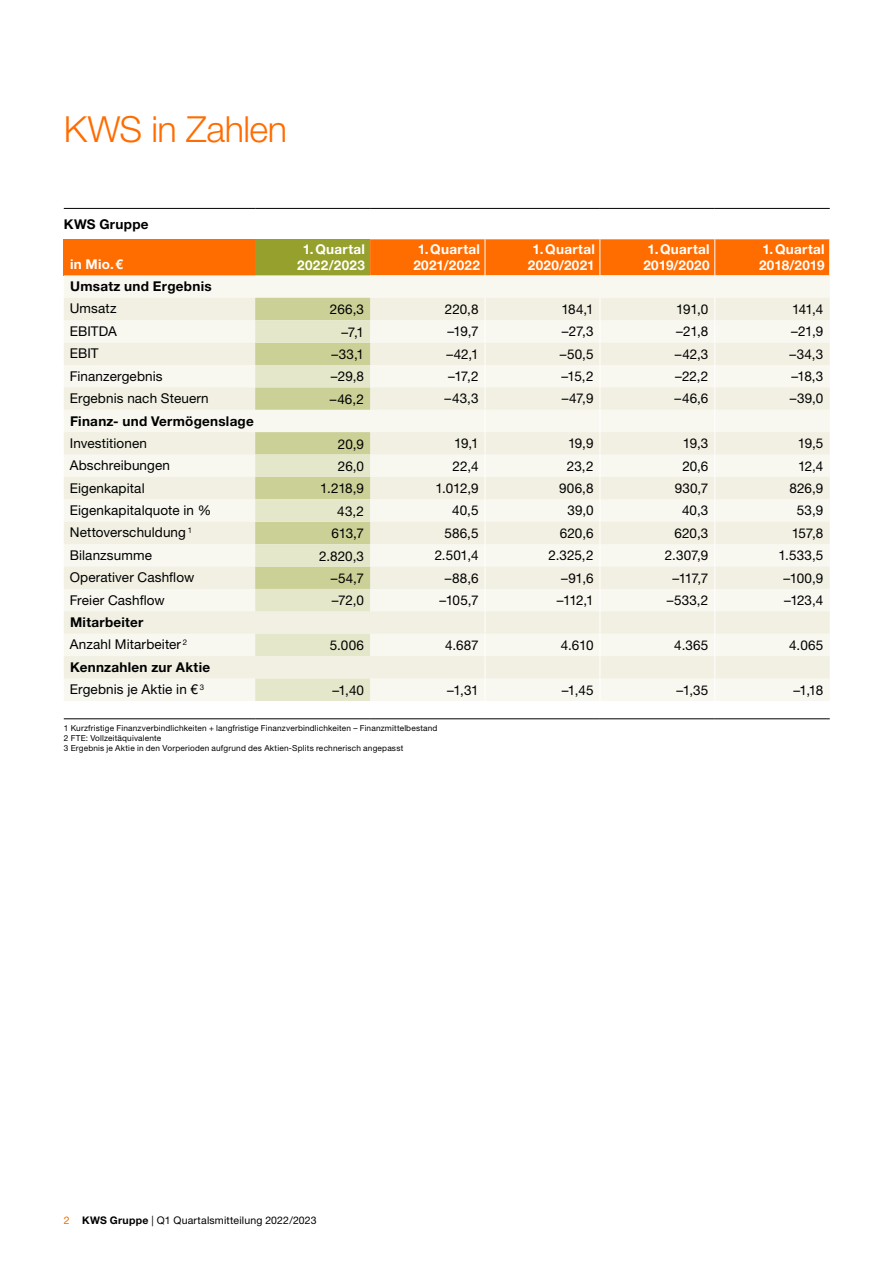
<style>
.page{position:relative;width:893px;height:1263px;background:#fff}
.page>*{position:absolute;margin:0;border:0;box-sizing:border-box;transform-origin:0 0}
.t1{font:300 36px "Helvetica Neue LT Std";letter-spacing:-.015em;color:#ff6c00}
.t2{font:13.5px/22px "Helvetica Neue LT Std";letter-spacing:.01em;color:#000}
.t3{font:700 13.5px/16.2px "Helvetica Neue LT Std";letter-spacing:.02em;color:#fff;text-align:center}
.t4{font:700 13.5px/22px "Helvetica Neue LT Std";letter-spacing:.02em;color:#000}
.t5{font:10.5px "Helvetica Neue LT Std";letter-spacing:.015em;color:#000}
.t6{font:8.25px/9.9px "Helvetica Neue LT Std";letter-spacing:.02em;color:#000}
.s1{font-weight:700}
.s2{font-weight:400}
.s3{color:#ef6e00}
</style>
<div class="page">
<div style="left:64px;top:239px;width:191px;height:36px;background:#ff6c00"></div>
<div style="left:255px;top:239px;width:115px;height:36px;background:#96a02d"></div>
<div style="left:370px;top:239px;width:459px;height:36px;background:#ff6c00"></div>
<div style="left:64px;top:275px;width:766px;height:426px;background:#f8f8f1"></div>
<svg style="left:64px;top:298px;width:766px;height:380px;fill:#f1f0e3"></svg>
<svg style="left:255px;top:298px;width:115px;height:403px;background:#dde0bb"></svg>
<hr style="left:64px;top:208px;width:191px;height:1px;background:#000">
<hr style="left:255px;top:208px;width:115px;height:1px;background:#000">
<hr style="left:370px;top:208px;width:115px;height:1px;background:#000">
<hr style="left:485px;top:208px;width:115px;height:1px;background:#000">
<hr style="left:600px;top:208px;width:115px;height:1px;background:#000">
<hr style="left:715px;top:208px;width:115px;height:1px;background:#000">
<hr style="left:485px;top:239px;width:1px;height:36px;background:#fff">
<hr style="left:600px;top:239px;width:1px;height:36px;background:#fff">
<hr style="left:715px;top:239px;width:1px;height:36px;background:#fff">
<svg style="left:485px;top:298px;width:1px;height:403px"></svg>
<svg style="left:600px;top:298px;width:1px;height:403px"></svg>
<svg style="left:715px;top:298px;width:1px;height:403px"></svg>
<hr style="left:64px;top:718px;width:191px;height:1px;background:#000">
<hr style="left:255px;top:718px;width:115px;height:1px;background:#000">
<hr style="left:370px;top:718px;width:115px;height:1px;background:#000">
<hr style="left:485px;top:718px;width:115px;height:1px;background:#000">
<hr style="left:600px;top:718px;width:115px;height:1px;background:#000">
<hr style="left:715px;top:718px;width:115px;height:1px;background:#000">
<h1 class="t1" style="left:64px;top:107px;width:225px">KWS in Zahlen</h1>
<p class="t4" style="left:64px;top:213px;width:86px">KWS Gruppe</p>
<p class="t3" style="left:70px;top:256px;width:54px">in Mio.€</p>
<p class="t3" style="left:297px;top:241px;width:69px">1.Quartal<br>2022/2023</p>
<p class="t3" style="left:413px;top:241px;width:68px">1.Quartal<br>2021/2022</p>
<p class="t3" style="left:528px;top:241px;width:68px">1.Quartal<br>2020/2021</p>
<p class="t3" style="left:643px;top:241px;width:68px">1.Quartal<br>2019/2020</p>
<p class="t3" style="left:759px;top:241px;width:67px;text-align:left">1.Quartal<br>2018/2019</p>
<p class="t4" style="left:70px;top:275px;width:143px">Umsatz und Ergebnis</p>
<p class="t2" style="left:70px;top:297px;width:48px">Umsatz</p>
<p class="t2" style="left:330px;top:298px;width:36px">266,3</p>
<p class="t2" style="left:445px;top:298px;width:35px">220,8</p>
<p class="t2" style="left:561px;top:298px;width:34px">184,1</p>
<p class="t2" style="left:676px;top:298px;width:34px">191,0</p>
<p class="t2" style="left:792px;top:298px;width:33px">141,4</p>
<p class="t2" style="left:70px;top:320px;width:49px">EBITDA</p>
<p class="t2" style="left:341px;top:321px;width:24px">–7,1</p>
<p class="t2" style="left:447px;top:320px;width:33px">–19,7</p>
<p class="t2" style="left:562px;top:320px;width:33px">–27,3</p>
<p class="t2" style="left:676px;top:320px;width:34px">–21,8</p>
<p class="t2" style="left:791px;top:320px;width:34px">–21,9</p>
<p class="t2" style="left:70px;top:342px;width:30px">EBIT</p>
<p class="t2" style="left:332px;top:343px;width:34px">–33,1</p>
<p class="t2" style="left:446px;top:343px;width:34px">–42,1</p>
<p class="t2" style="left:560px;top:343px;width:35px">–50,5</p>
<p class="t2" style="left:675px;top:343px;width:35px">–42,3</p>
<p class="t2" style="left:789px;top:343px;width:35px">–34,3</p>
<p class="t2" style="left:70px;top:365px;width:94px">Finanzergebnis</p>
<p class="t2" style="left:331px;top:365px;width:35px">–29,8</p>
<p class="t2" style="left:448px;top:365px;width:32px">–17,2</p>
<p class="t2" style="left:561px;top:365px;width:34px">–15,2</p>
<p class="t2" style="left:675px;top:365px;width:35px">–22,2</p>
<p class="t2" style="left:791px;top:365px;width:33px">–18,3</p>
<p class="t2" style="left:70px;top:387px;width:140px">Ergebnis nach Steuern</p>
<p class="t2" style="left:330px;top:388px;width:36px">–46,2</p>
<p class="t2" style="left:445px;top:387px;width:36px">–43,3</p>
<p class="t2" style="left:562px;top:387px;width:33px">–47,9</p>
<p class="t2" style="left:675px;top:387px;width:35px">–46,6</p>
<p class="t2" style="left:790px;top:387px;width:35px">–39,0</p>
<p class="t4" style="left:70px;top:410px;width:185px">Finanz- und Vermögenslage</p>
<p class="t2" style="left:70px;top:432px;width:79px">Investitionen</p>
<p class="t2" style="left:338px;top:432px;width:28px">20,9</p>
<p class="t2" style="left:454px;top:432px;width:26px">19,1</p>
<p class="t2" style="left:568px;top:432px;width:27px">19,9</p>
<p class="t2" style="left:683px;top:432px;width:27px">19,3</p>
<p class="t2" style="left:798px;top:432px;width:27px">19,5</p>
<p class="t2" style="left:70px;top:454px;width:102px">Abschreibungen</p>
<p class="t2" style="left:338px;top:455px;width:28px">26,0</p>
<p class="t2" style="left:453px;top:455px;width:28px">22,4</p>
<p class="t2" style="left:567px;top:455px;width:28px">23,2</p>
<p class="t2" style="left:682px;top:455px;width:28px">20,6</p>
<p class="t2" style="left:798px;top:455px;width:27px">12,4</p>
<p class="t2" style="left:70px;top:477px;width:76px">Eigenkapital</p>
<p class="t2" style="left:320px;top:477px;width:45px">1.218,9</p>
<p class="t2" style="left:435px;top:477px;width:45px">1.012,9</p>
<p class="t2" style="left:559px;top:477px;width:36px">906,8</p>
<p class="t2" style="left:675px;top:477px;width:35px">930,7</p>
<p class="t2" style="left:789px;top:477px;width:35px">826,9</p>
<p class="t2" style="left:70px;top:499px;width:143px">Eigenkapitalquote in %</p>
<p class="t2" style="left:337px;top:500px;width:28px">43,2</p>
<p class="t2" style="left:452px;top:499px;width:28px">40,5</p>
<p class="t2" style="left:567px;top:499px;width:28px">39,0</p>
<p class="t2" style="left:682px;top:499px;width:28px">40,3</p>
<p class="t2" style="left:797px;top:499px;width:28px">53,9</p>
<p class="t2" style="left:70px;top:521px;width:124px">Nettoverschuldung <sup>1</sup></p>
<p class="t2" style="left:332px;top:522px;width:34px">613,7</p>
<p class="t2" style="left:444px;top:522px;width:36px">586,5</p>
<p class="t2" style="left:560px;top:522px;width:35px">620,6</p>
<p class="t2" style="left:674px;top:522px;width:35px">620,3</p>
<p class="t2" style="left:792px;top:522px;width:33px">157,8</p>
<p class="t2" style="left:70px;top:544px;width:84px">Bilanzsumme</p>
<p class="t2" style="left:319px;top:544px;width:47px">2.820,3</p>
<p class="t2" style="left:435px;top:544px;width:45px">2.501,4</p>
<p class="t2" style="left:548px;top:544px;width:47px">2.325,2</p>
<p class="t2" style="left:665px;top:544px;width:45px">2.307,9</p>
<p class="t2" style="left:778px;top:544px;width:46px">1.533,5</p>
<p class="t2" style="left:70px;top:566px;width:126px">Operativer Cashflow</p>
<p class="t2" style="left:331px;top:567px;width:35px">–54,7</p>
<p class="t2" style="left:445px;top:566px;width:35px">–88,6</p>
<p class="t2" style="left:561px;top:566px;width:34px">–91,6</p>
<p class="t2" style="left:672px;top:566px;width:37px">–117,7</p>
<p class="t2" style="left:784px;top:566px;width:41px">–100,9</p>
<p class="t2" style="left:70px;top:588px;width:96px">Freier Cashflow</p>
<p class="t2" style="left:332px;top:589px;width:34px">–72,0</p>
<p class="t2" style="left:439px;top:589px;width:41px">–105,7</p>
<p class="t2" style="left:557px;top:589px;width:38px">–112,1</p>
<p class="t2" style="left:667px;top:589px;width:43px">–533,2</p>
<p class="t2" style="left:784px;top:589px;width:41px">–123,4</p>
<p class="t2" style="left:70px;top:611px;width:119px"><span class="s1">Mitarbeiter<br></span>Anzahl Mitarbeiter <sup>2</sup></p>
<p class="t2" style="left:330px;top:634px;width:36px">5.006</p>
<p class="t2" style="left:445px;top:634px;width:35px">4.687</p>
<p class="t2" style="left:561px;top:634px;width:34px">4.610</p>
<p class="t2" style="left:674px;top:634px;width:36px">4.365</p>
<p class="t2" style="left:789px;top:634px;width:36px">4.065</p>
<p class="t4" style="left:70px;top:656px;width:142px">Kennzahlen zur Aktie<br><span class="s2">Ergebnis je Aktie in €</span> <sup>3</sup></p>
<p class="t2" style="left:332px;top:679px;width:33px">–1,40</p>
<p class="t2" style="left:447px;top:678px;width:33px">–1,31</p>
<p class="t2" style="left:562px;top:678px;width:33px">–1,45</p>
<p class="t2" style="left:676px;top:678px;width:33px">–1,35</p>
<p class="t2" style="left:793px;top:678px;width:31px">–1,18</p>
<p class="t6" style="left:64px;top:723px;width:375px">1 Kurzfristige Finanzverbindlichkeiten + langfristige Finanzverbindlichkeiten – Finanzmittelbestand<br>2 FTE: Vollzeitäquivalente<br>3 Ergebnis je Aktie in den Vorperioden aufgrund des Aktien-Splits rechnerisch angepasst</p>
<p class="t5" style="left:64px;top:1214px;width:254px"><span class="s3">2</span> <span class="s1">KWS Gruppe</span> | Q1 Quartalsmitteilung 2022/2023</p>
</div>
